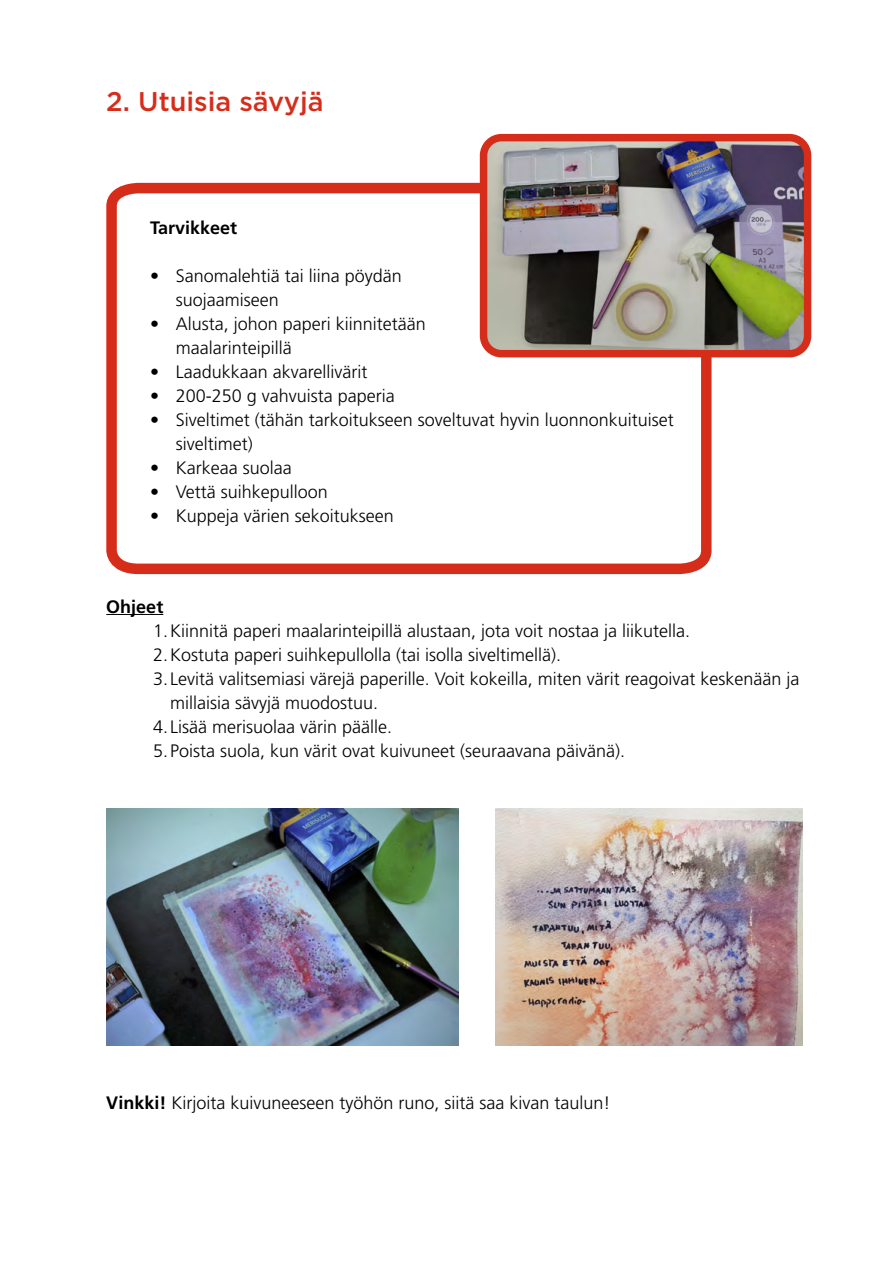
<style>
.page{position:relative;width:893px;height:1263px;background:#fff}
.page>*{position:absolute;margin:0;border:0;box-sizing:border-box;transform-origin:0 0}
.VÄLIOTSIKKO_2{font:500 27px "Gotham";color:#d62d1b}
.sisennetty_numerot{font:300 18px/24px "Frutiger LT Std";color:#000}
.laatikon_sisennys{font:300 18px/24px "Frutiger LT Std";color:#000}
.leipäteksti{font:300 18px "Frutiger LT Std";color:#000}
.OTSIKKO_3{font:700 18px "Frutiger LT Std";color:#000}
.s1{font-weight:700}
</style>
<div class="page">
<svg style="left:106px;top:178px;width:611px;height:397px"></svg>
<hr style="left:106px;top:614px;width:57px;height:1px;background:#000">
<img style="left:484px;top:143px;width:318px;height:211px">
<div style="left:480px;top:134px;width:331px;height:223px;border:8px solid #d62d1b;border-radius:18px"></div>
<img style="left:106px;top:809px;width:352px;height:236px">
<img style="left:495px;top:809px;width:308px;height:236px">
<h2 class="VÄLIOTSIKKO_2" style="left:106px;top:84px;width:219px">2. Utuisia sävyjä</h2>
<h3 class="OTSIKKO_3" style="left:150px;top:217px;width:89px">Tarvikkeet</h3>
<p class="laatikon_sisennys" style="left:176px;top:264px;width:228px;text-indent:-26px">• Sanomalehtiä tai liina pöydän suojaamiseen</p>
<p class="laatikon_sisennys" style="left:176px;top:312px;width:252px;text-indent:-26px">• Alusta, johon paperi kiinnitetään maalarinteipillä</p>
<p class="laatikon_sisennys" style="left:150px;top:360px;width:219px">• Laadukkaan akvarellivärit</p>
<p class="laatikon_sisennys" style="left:150px;top:384px;width:246px">• 200-250 g vahvuista paperia</p>
<p class="laatikon_sisennys" style="left:176px;top:408px;width:500px;text-indent:-26px">• Siveltimet (tähän tarkoitukseen soveltuvat hyvin luonnonkuituiset siveltimet)</p>
<p class="laatikon_sisennys" style="left:150px;top:456px;width:143px">• Karkeaa suolaa</p>
<p class="laatikon_sisennys" style="left:150px;top:480px;width:179px">• Vettä suihkepulloon</p>
<p class="laatikon_sisennys" style="left:150px;top:504px;width:245px">• Kuppeja värien sekoitukseen</p>
<h3 class="OTSIKKO_3" style="left:106px;top:596px;width:59px">Ohjeet</h3>
<p class="sisennetty_numerot" style="left:153px;top:619px;width:539px">1.Kiinnitä paperi maalarinteipillä alustaan, jota voit nostaa ja liikutella.</p>
<p class="sisennetty_numerot" style="left:153px;top:643px;width:410px">2.Kostuta paperi suihkepullolla (tai isolla siveltimellä).</p>
<p class="sisennetty_numerot" style="left:170px;top:667px;width:631px;text-indent:-17px">3. Levitä valitsemiasi värejä paperille. Voit kokeilla, miten värit reagoivat keskenään ja millaisia sävyjä muodostuu.</p>
<p class="sisennetty_numerot" style="left:153px;top:715px;width:241px">4. Lisää merisuolaa värin päälle.</p>
<p class="sisennetty_numerot" style="left:153px;top:739px;width:474px">5.Poista suola, kun värit ovat kuivuneet (seuraavana päivänä).</p>
<p class="leipäteksti" style="left:106px;top:1093px;width:506px"><span class="s1">Vinkki!</span> Kirjoita kuivuneeseen työhön runo, siitä saa kivan taulun!</p>
</div>
